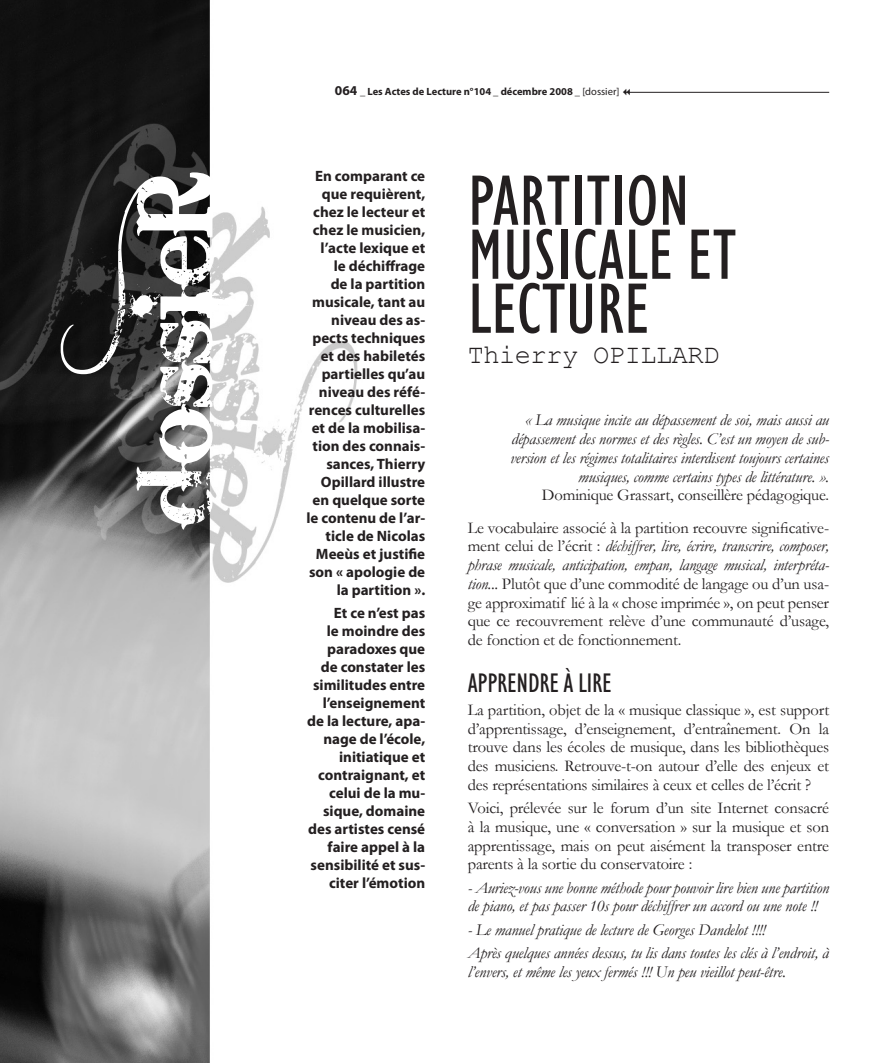
<style>
.page{position:relative;width:893px;height:1063px;background:#fff}
.page>*{position:absolute;margin:0;border:0;box-sizing:border-box;transform-origin:0 0}
.t1{font:105px "Bleeding Cowboys";color:#fff}
.t2{font:condensed 72px/54px "Humanist 521 BT";color:#231f20}
.t3{font:27px "Courier New";letter-spacing:-.02em;color:#231f20}
.Style_1{font:condensed 27px "Humanist 521 BT";letter-spacing:-.01em;color:#231f20}
.Style_1-2{font:16.5px/18.8px "Garamond";letter-spacing:-.01em;color:#231f20;text-align:justify}
.Style_1-3{font:italic 16.5px/18.8px "Garamond";letter-spacing:-.01em;color:#231f20}
.t4{font:700 15px/18px "Myriad Pro";color:#231f20;text-align:right}
.t5{font:700 10.5px "Myriad Pro";color:#231f20}
.s1{font-size:13.5px}
.s2{font-weight:400}
.s3{font-style:normal}
.s4{font-style:italic}
</style>
<div class="page">
<img style="left:0;top:0;width:358px;height:1063px">
<hr style="left:624px;top:92px;width:205px;height:1px;background:#231f20">
<svg style="left:623px;top:91px;width:7px;height:2px"></svg>
<p class="t1" style="left:115px;top:530px;width:495px;rotate:-90deg">dossieR</p>
<p class="t5" style="left:335px;top:85px;width:286px"><span class="s1">064</span> _ Les Actes de Lecture n°104 _ décembre 2008 _ <span class="s2">[dossier]</span></p>
<p class="t4" style="left:306px;top:167px;width:120px">En comparant ce que requièrent, chez le lecteur et chez le musicien, l’acte lexique et le déchiffrage<br>de la partition musicale, tant au niveau des as&shy;pects techniques et des habiletés partielles qu’au niveau des réfé&shy;rences culturelles et de la mobilisa&shy;tion des connais&shy;sances, Thierry<br>Opillard illustre en quelque sorte le contenu de l’ar&shy;ticle de Nicolas<br>Meeùs et justifie son « apologie de la partition ».</p>
<p class="t4" style="left:307px;top:603px;width:120px">Et ce n’est pas<br>le moindre des paradoxes que de constater les similitudes entre l’enseignement de la lecture, apa&shy;nage de l’école, initiatique et contraignant, et celui de la mu&shy;sique, domaine des artistes censé faire appel à la sensibilité et sus&shy;citer l’émotion</p>
<p class="t2" style="left:468px;top:173px;width:270px">PARTITION<br>MUSICALE ET<br>LECTURE</p>
<p class="t3" style="left:468px;top:338px;width:253px">Thierry Opillard</p>
<p class="Style_1-3" style="left:510px;top:410px;width:320px;text-align:right">« La musique incite au dépassement de soi, mais aussi au dépassement des normes et des règles. C’est un moyen de sub&shy;version et les régimes totalitaires interdisent toujours certaines musiques, comme certains types de littérature. ».<br><span class="s3">Dominique Grassart, conseillère pédagogique.</span></p>
<p class="Style_1-2" style="left:468px;top:518px;width:363px">Le vocabulaire associé à la partition recouvre significative&shy;ment celui de l’écrit : <span class="s4">déchiffrer, lire, écrire, transcrire, composer, phrase musicale, anticipation, empan, langage musical, interpréta&shy;tion...</span> Plutôt que d’une commodité de langage ou d’un usa&shy;ge approximatif lié à la « chose imprimée », on peut penser que ce recouvrement relève d’une communauté d’usage, de fonction et de fonctionnement.</p>
<p class="Style_1" style="left:468px;top:667px;width:146px">APPRENDRE À LIRE</p>
<p class="Style_1-2" style="left:468px;top:700px;width:363px">La partition, objet de la « musique classique », est support d’apprentissage, d’enseignement, d’entraînement. On la trouve dans les écoles de musique, dans les bibliothèques des musiciens. Retrouve-t-on autour d’elle des enjeux et des représentations similaires à ceux et celles de l’écrit ?</p>
<p class="Style_1-2" style="left:468px;top:798px;width:363px">Voici, prélevée sur le forum d’un site Internet consacré à la musique, une « conversation » sur la musique et son apprentissage, mais on peut aisément la transposer entre parents à la sortie du conservatoire :</p>
<p class="Style_1-3" style="left:468px;top:878px;width:363px">- Auriez-vous une bonne méthode pour pouvoir lire bien une partition de piano, et pas passer 10s pour déchiffrer un accord ou une note !!</p>
<p class="Style_1-3" style="left:468px;top:920px;width:299px">- Le manuel pratique de lecture de Georges Dandelot !!!!</p>
<p class="Style_1-3" style="left:468px;top:943px;width:363px">Après quelques années dessus, tu lis dans toutes les clés à l’endroit, à l’envers, et même les yeux fermés !!! Un peu vieillot peut-être.</p>
</div>
